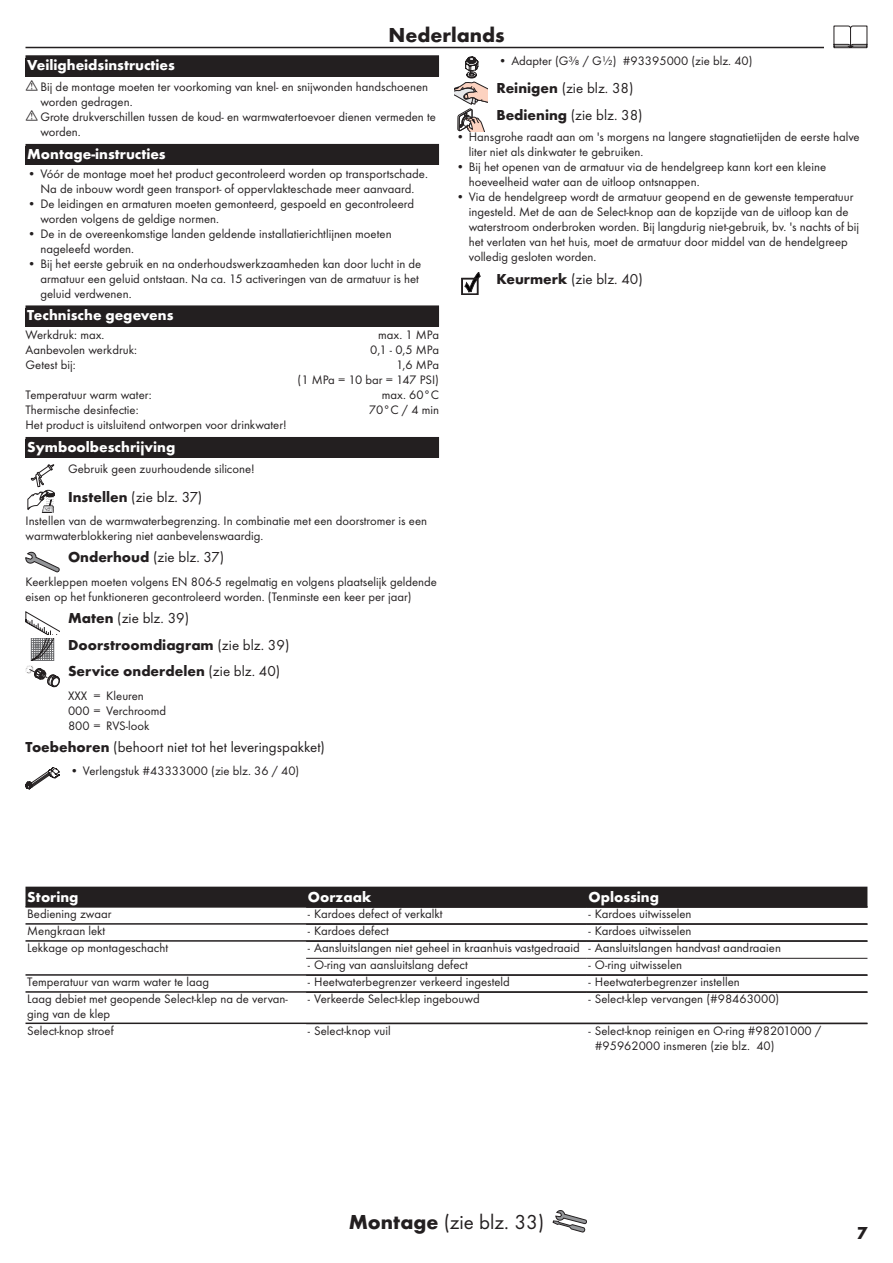
<style>
.page{position:relative;width:893px;height:1263px;background:#fff}
.page>*{position:absolute;margin:0;border:0;box-sizing:border-box;transform-origin:0 0}
.Montage_mit_Symbol_N{font:21px "Futura TOT Boo";color:#231f20}
.Sprache_Rahmenwechse{font:700 21px "Futura TOT";color:#231f20}
.t1{font:700 18px "Futura TOT";color:#231f20}
.Ueberschrift_Grafik{font:15px "Futura TOT Boo";color:#231f20}
.Ueberschrift_NL{font:700 15px "Futura TOT";color:#fff}
.Ueberschrift_Grafik-2{font:700 15px "Futura TOT";color:#231f20}
.Ueberschrift_nach_Gr{font:15px "Futura TOT Boo";color:#231f20}
.Tabelle_Kopf_NL{font:700 15px "Futura TOT";color:#fff}
.Ueberschrift___NL{font:700 15px "Futura TOT";color:#fff}
.Normaltext_nach_Graf{font:12.75px/15px "Futura TOT Boo";color:#231f20}
.Techn__Daten_NL{font:12.75px/15px "Futura TOT Boo";color:#231f20;text-align:right}
.Tabelle_Spalte_A4_NL{font:12.75px/15px "Futura TOT Boo";color:#231f20}
.Farbe_NL{font:12.75px/15px "Futura TOT Boo";color:#231f20}
.Normaltext_Grafik_NL{font:12.75px "Futura TOT Boo";color:#231f20}
.s1{font-family:"Futura TOT";font-weight:700}
.s2{font-family:"Futura TOT Boo";font-weight:400}
</style>
<div class="page">
<hr style="left:26px;top:47px;width:841px;height:1px;background:#231f20">
<div style="left:825px;top:26px;width:51px;height:25px;background:#fff"></div>
<svg style="left:833px;top:26px;width:34px;height:22px"></svg>
<svg style="left:553px;top:1210px;width:34px;height:22px"></svg>
<div style="left:26px;top:55px;width:413px;height:21px;background:#231f20"></div>
<div style="left:26px;top:144px;width:413px;height:21px;background:#231f20"></div>
<div style="left:26px;top:308px;width:413px;height:19px;background:#231f20"></div>
<div style="left:26px;top:305px;width:413px;height:21px;background:#231f20"></div>
<div style="left:26px;top:437px;width:413px;height:21px;background:#231f20"></div>
<svg style="left:27px;top:464px;width:28px;height:49px"></svg>
<svg style="left:26px;top:552px;width:34px;height:20px"></svg>
<svg style="left:26px;top:611px;width:34px;height:76px"></svg>
<svg style="left:26px;top:767px;width:34px;height:22px"></svg>
<svg style="left:454px;top:57px;width:34px;height:74px"></svg>
<svg style="left:462px;top:272px;width:18px;height:23px"></svg>
<div style="left:26px;top:887px;width:841px;height:19px;background:#231f20"></div>
<hr style="left:26px;top:906px;width:841px;height:2px;background:#231f20">
<hr style="left:26px;top:923px;width:841px;height:2px;background:#231f20">
<hr style="left:26px;top:940px;width:841px;height:2px;background:#231f20">
<hr style="left:306px;top:958px;width:281px;height:1px;background:#231f20">
<hr style="left:587px;top:958px;width:280px;height:1px;background:#231f20">
<hr style="left:26px;top:974px;width:841px;height:2px;background:#231f20">
<hr style="left:26px;top:991px;width:841px;height:2px;background:#231f20">
<hr style="left:26px;top:1022px;width:841px;height:2px;background:#231f20">
<p class="Sprache_Rahmenwechse" style="left:388px;top:22px;width:118px">Nederlands</p>
<p class="Ueberschrift___NL" style="left:27px;top:56px;width:149px">Veiligheidsinstructies</p>
<p class="Normaltext_nach_Graf" style="left:40px;top:79px;width:389px">Bij de montage moeten ter voorkoming van knel- en snijwonden handschoenen worden gedragen.</p>
<p class="Normaltext_nach_Graf" style="left:40px;top:109px;width:397px">Grote drukverschillen tussen de koud- en warmwatertoevoer dienen vermeden te worden.</p>
<p class="Ueberschrift_NL" style="left:27px;top:144px;width:140px">Montage-instructies</p>
<p class="Normaltext_nach_Graf" style="left:28px;top:166px;width:402px;text-align:center">• Vóór de montage moet het product gecontroleerd worden op transportschade.<br>Na de inbouw wordt geen transport- of oppervlakteschade meer aanvaard.</p>
<p class="Normaltext_nach_Graf" style="left:40px;top:196px;width:375px;text-indent:-13px">• De leidingen en armaturen moeten gemonteerd, gespoeld en gecontroleerd worden volgens de geldige normen.</p>
<p class="Normaltext_nach_Graf" style="left:40px;top:226px;width:353px;text-indent:-13px">• De in de overeenkomstige landen geldende installatierichtlijnen moeten nageleefd worden.</p>
<p class="Normaltext_nach_Graf" style="left:40px;top:256px;width:382px;text-indent:-13px">• Bij het eerste gebruik en na onderhoudswerkzaamheden kan door lucht in de armatuur een geluid ontstaan. Na ca. 15 activeringen van de armatuur is het geluid verdwenen.</p>
<p class="Ueberschrift_NL" style="left:27px;top:306px;width:148px">Technische gegevens</p>
<p class="Techn__Daten_NL" style="left:26px;top:327px;width:80px">Werkdruk: max.</p>
<p class="Techn__Daten_NL" style="left:378px;top:327px;width:62px">max. 1 MPa</p>
<p class="Techn__Daten_NL" style="left:26px;top:342px;width:113px">Aanbevolen werkdruk:</p>
<p class="Techn__Daten_NL" style="left:370px;top:342px;width:70px">0,1 - 0,5 MPa</p>
<p class="Techn__Daten_NL" style="left:26px;top:357px;width:52px">Getest bij:</p>
<p class="Techn__Daten_NL" style="left:298px;top:357px;width:143px">1,6 MPa<br>(1 MPa = 10 bar = 147 PSI)</p>
<p class="Techn__Daten_NL" style="left:26px;top:387px;width:128px">Temperatuur warm water:</p>
<p class="Techn__Daten_NL" style="left:382px;top:387px;width:59px">max. 60°C</p>
<p class="Techn__Daten_NL" style="left:26px;top:402px;width:115px">Thermische desinfectie:</p>
<p class="Techn__Daten_NL" style="left:369px;top:402px;width:72px">70°C / 4 min</p>
<p class="Techn__Daten_NL" style="left:26px;top:417px;width:263px">Het product is uitsluitend ontworpen voor drinkwater!</p>
<p class="Ueberschrift_NL" style="left:27px;top:437px;width:150px">Symboolbeschrijving</p>
<p class="Normaltext_Grafik_NL" style="left:68px;top:461px;width:188px">Gebruik geen zuurhoudende silicone!</p>
<p class="Ueberschrift_Grafik" style="left:68px;top:488px;width:136px"><span class="s1">Instellen</span> (zie blz. 37)</p>
<p class="Normaltext_nach_Graf" style="left:26px;top:513px;width:403px">Instellen van de warmwaterbegrenzing. In combinatie met een doorstromer is een warmwaterblokkering niet aanbevelenswaardig.</p>
<p class="Ueberschrift_Grafik" style="left:68px;top:548px;width:158px"><span class="s1">Onderhoud</span> (zie blz. 37)</p>
<p class="Normaltext_nach_Graf" style="left:26px;top:574px;width:413px">Keerkleppen moeten volgens EN 806-5 regelmatig en volgens plaatselijk geldende eisen op het funktioneren gecontroleerd worden. (Tenminste een keer per jaar)</p>
<p class="Ueberschrift_Grafik" style="left:68px;top:609px;width:123px"><span class="s1">Maten</span> (zie blz. 39)</p>
<p class="Ueberschrift_Grafik-2" style="left:68px;top:635px;width:223px">Doorstroomdiagram <span class="s2">(zie blz. 39)</span></p>
<p class="Ueberschrift_Grafik-2" style="left:68px;top:662px;width:214px">Service onderdelen <span class="s2">(zie blz. 40)</span></p>
<p class="Farbe_NL" style="left:68px;top:688px;width:100px">XXX = Kleuren<br>000 = Verchroomd<br>800 = RVS-look</p>
<p class="Ueberschrift_nach_Gr" style="left:26px;top:738px;width:301px"><span class="s1">Toebehoren</span> (behoort niet tot het leveringspakket)</p>
<p class="Normaltext_nach_Graf" style="left:70px;top:763px;width:231px">• Verlengstuk #43333000 (zie blz. 36 / 40)</p>
<p class="Normaltext_nach_Graf" style="left:499px;top:53px;width:255px">• Adapter (G⅜ / G½) #93395000 (zie blz. 40)</p>
<p class="Ueberschrift_Grafik" style="left:496px;top:80px;width:139px"><span class="s1">Reinigen</span> (zie blz. 38)</p>
<p class="Ueberschrift_Grafik" style="left:496px;top:106px;width:148px"><span class="s1">Bediening</span> (zie blz. 38)</p>
<p class="Normaltext_nach_Graf" style="left:469px;top:130px;width:392px;text-indent:-13px">• Hansgrohe raadt aan om 's morgens na langere stagnatietijden de eerste halve liter niet als dinkwater te gebruiken.</p>
<p class="Normaltext_nach_Graf" style="left:469px;top:160px;width:359px;text-indent:-13px">• Bij het openen van de armatuur via de hendelgreep kann kort een kleine hoeveelheid water aan de uitloop ontsnappen.</p>
<p class="Normaltext_nach_Graf" style="left:469px;top:190px;width:392px;text-indent:-13px">• Via de hendelgreep wordt de armatuur geopend en de gewenste temperatuur ingesteld. Met de aan de Select-knop aan de kopzijde van de uitloop kan de waterstroom onderbroken worden. Bij langdurig niet-gebruik, bv. 's nachts of bij het verlaten van het huis, moet de armatuur door middel van de hendelgreep volledig gesloten worden.</p>
<p class="Ueberschrift_Grafik" style="left:496px;top:270px;width:148px"><span class="s1">Keurmerk</span> (zie blz. 40)</p>
<p class="Tabelle_Kopf_NL" style="left:27px;top:887px;width:53px">Storing</p>
<p class="Tabelle_Kopf_NL" style="left:308px;top:887px;width:65px">Oorzaak</p>
<p class="Tabelle_Kopf_NL" style="left:588px;top:887px;width:72px">Oplossing</p>
<p class="Tabelle_Spalte_A4_NL" style="left:27px;top:906px;width:86px">Bediening zwaar</p>
<p class="Normaltext_nach_Graf" style="left:308px;top:906px;width:136px">- Kardoes defect of verkalkt</p>
<p class="Normaltext_nach_Graf" style="left:588px;top:906px;width:105px">- Kardoes uitwisselen</p>
<p class="Tabelle_Spalte_A4_NL" style="left:27px;top:923px;width:80px">Mengkraan lekt</p>
<p class="Normaltext_nach_Graf" style="left:308px;top:923px;width:82px">- Kardoes defect</p>
<p class="Normaltext_nach_Graf" style="left:588px;top:923px;width:105px">- Kardoes uitwisselen</p>
<p class="Tabelle_Spalte_A4_NL" style="left:27px;top:940px;width:143px">Lekkage op montageschacht</p>
<p class="Normaltext_nach_Graf" style="left:308px;top:940px;width:274px">- Aansluitslangen niet geheel in kraanhuis vastgedraaid</p>
<p class="Normaltext_nach_Graf" style="left:588px;top:940px;width:194px">- Aansluitslangen handvast aandraaien</p>
<p class="Normaltext_nach_Graf" style="left:308px;top:957px;width:161px">- O-ring van aansluitslang defect</p>
<p class="Normaltext_nach_Graf" style="left:588px;top:957px;width:95px">- O-ring uitwisselen</p>
<p class="Tabelle_Spalte_A4_NL" style="left:27px;top:974px;width:184px">Temperatuur van warm water te laag</p>
<p class="Normaltext_nach_Graf" style="left:308px;top:974px;width:204px">- Heetwaterbegrenzer verkeerd ingesteld</p>
<p class="Normaltext_nach_Graf" style="left:588px;top:974px;width:153px">- Heetwaterbegrenzer instellen</p>
<p class="Tabelle_Spalte_A4_NL" style="left:27px;top:991px;width:262px">Laag debiet met geopende Select-klep na de vervan&shy;ging van de klep</p>
<p class="Normaltext_nach_Graf" style="left:308px;top:991px;width:174px">- Verkeerde Select-klep ingebouwd</p>
<p class="Normaltext_nach_Graf" style="left:588px;top:991px;width:192px">- Select-klep vervangen (#98463000)</p>
<p class="Tabelle_Spalte_A4_NL" style="left:27px;top:1023px;width:88px">Select-knop stroef</p>
<p class="Normaltext_nach_Graf" style="left:308px;top:1023px;width:84px">- Select-knop vuil</p>
<p class="Normaltext_nach_Graf" style="left:595px;top:1023px;width:228px;text-indent:-6px">- Select-knop reinigen en O-ring #98201000 / #95962000 insmeren (zie blz. 40)</p>
<p class="Montage_mit_Symbol_N" style="left:349px;top:1209px;width:197px"><span class="s1">Montage</span> (zie blz. 33)</p>
<h2 class="t1" style="left:857px;top:1222px;width:12px">7</h2>
</div>
